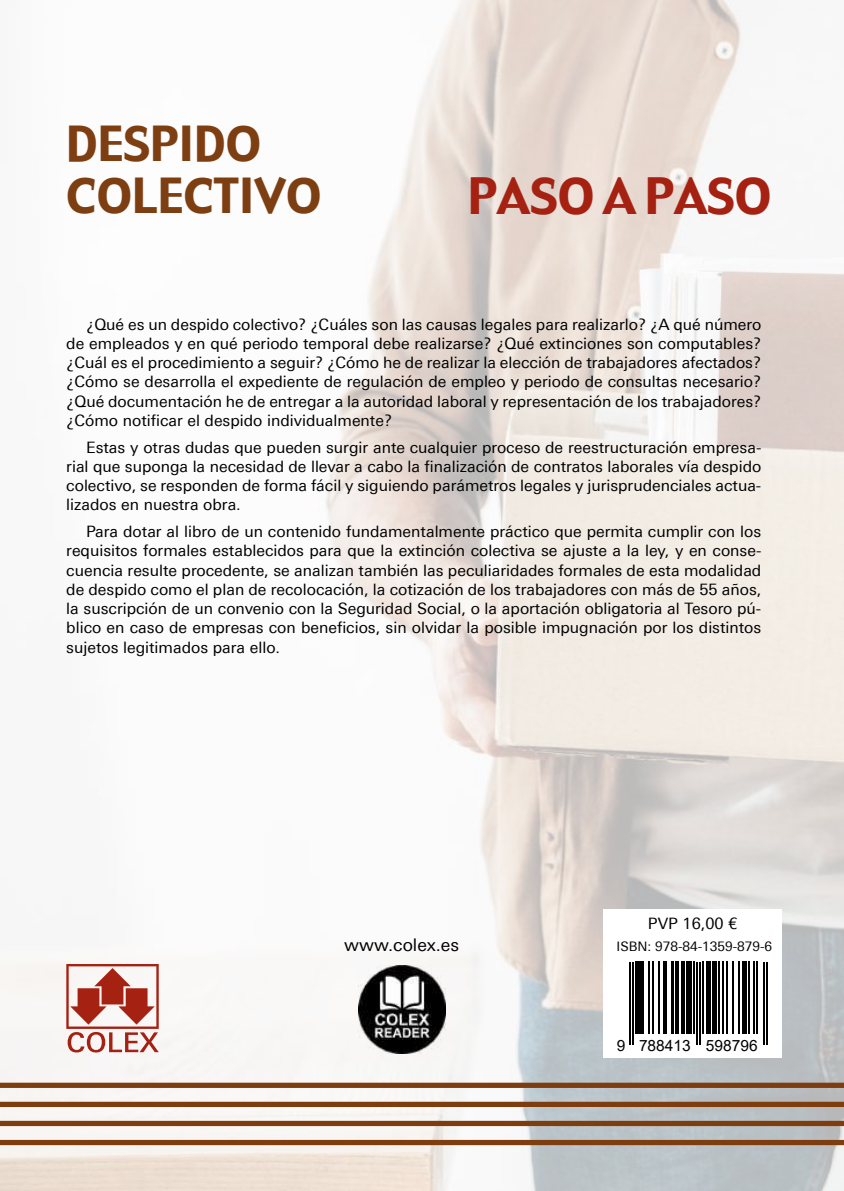
<style>
.page{position:relative;width:844px;height:1191px;background:#fff}
.page>*{position:absolute;margin:0;border:0;box-sizing:border-box;transform-origin:0 0}
.t1{font:49px "Gadget";color:#a52112}
.t2{font:47.25px/52.5px "Gadget";color:#7d3f12}
.t3{font:17.5px "Univers Next Pro";color:#000}
.t4{font:15.75px/19.2px "Univers Next Pro";color:#000;text-align:justify}
.t5{font:15.58px "Arial";color:#000}
.t6{font:13.12px "Univers Next Pro";color:#000}
</style>
<div class="page">
<img style="left:0;top:0;width:843px;height:1191px">
<img style="left:358px;top:965px;width:87px;height:88px">
<svg style="left:66px;top:964px;width:93px;height:88px"></svg>
<div style="left:0;top:1139px;width:843px;height:6px;background:#7d3d0f"></div>
<div style="left:0;top:1120px;width:843px;height:6px;background:#7d3d0f"></div>
<div style="left:0;top:1101px;width:843px;height:6px;background:#7d3d0f"></div>
<div style="left:0;top:1082px;width:843px;height:6px;background:#7d3d0f"></div>
<div style="left:603px;top:909px;width:178px;height:149px;background:#fff"></div>
<hr style="left:629px;top:961px;width:1px;height:83px;background:#000">
<hr style="left:632px;top:961px;width:1px;height:83px;background:#000">
<div style="left:634px;top:961px;width:5px;height:73px;background:#000"></div>
<hr style="left:640px;top:961px;width:3px;height:73px;background:#000">
<hr style="left:648px;top:961px;width:1px;height:73px;background:#000">
<hr style="left:652px;top:961px;width:1px;height:73px;background:#000">
<hr style="left:658px;top:961px;width:1px;height:73px;background:#000">
<hr style="left:662px;top:961px;width:2px;height:73px;background:#000">
<hr style="left:665px;top:961px;width:2px;height:73px;background:#000">
<hr style="left:671px;top:961px;width:3px;height:73px;background:#000">
<hr style="left:675px;top:961px;width:3px;height:73px;background:#000">
<hr style="left:681px;top:961px;width:3px;height:73px;background:#000">
<div style="left:685px;top:961px;width:6px;height:73px;background:#000"></div>
<hr style="left:693px;top:961px;width:1px;height:73px;background:#000">
<hr style="left:696px;top:961px;width:1px;height:83px;background:#000">
<hr style="left:699px;top:961px;width:1px;height:83px;background:#000">
<hr style="left:701px;top:961px;width:2px;height:73px;background:#000">
<hr style="left:706px;top:961px;width:4px;height:73px;background:#000">
<hr style="left:712px;top:961px;width:4px;height:73px;background:#000">
<hr style="left:717px;top:961px;width:2px;height:73px;background:#000">
<hr style="left:722px;top:961px;width:1px;height:73px;background:#000">
<hr style="left:726px;top:961px;width:1px;height:73px;background:#000">
<hr style="left:732px;top:961px;width:1px;height:73px;background:#000">
<hr style="left:738px;top:961px;width:1px;height:73px;background:#000">
<hr style="left:742px;top:961px;width:4px;height:73px;background:#000">
<hr style="left:748px;top:961px;width:1px;height:73px;background:#000">
<hr style="left:752px;top:961px;width:2px;height:73px;background:#000">
<hr style="left:755px;top:961px;width:2px;height:73px;background:#000">
<hr style="left:762px;top:961px;width:2px;height:83px;background:#000">
<hr style="left:765px;top:961px;width:2px;height:83px;background:#000">
<h2 class="t2" style="left:66px;top:119px;width:256px">DESPIDO<br>COLECTIVO</h2>
<h1 class="t1" style="left:467px;top:164px;width:305px">PASO A PASO</h1>
<p class="t4" style="left:66px;top:314px;width:696px;text-indent:20px">¿Qué es un despido colectivo? ¿Cuáles son las causas legales para realizarlo? ¿A qué número de empleados y en qué periodo temporal debe realizarse? ¿Qué extinciones son computables? ¿Cuál es el procedimiento a seguir? ¿Cómo he de realizar la elección de trabajadores afectados? ¿Cómo se desarrolla el expediente de regulación de empleo y periodo de consultas necesario? ¿Qué documentación he de entregar a la autoridad laboral y representación de los trabajadores? ¿Cómo notificar el despido individualmente?</p>
<p class="t4" style="left:66px;top:437px;width:696px;text-indent:20px">Estas y otras dudas que pueden surgir ante cualquier proceso de reestructuración empresa&shy;rial que suponga la necesidad de llevar a cabo la finalización de contratos laborales vía despido colectivo, se responden de forma fácil y siguiendo parámetros legales y jurisprudenciales actua&shy;lizados en nuestra obra.</p>
<p class="t4" style="left:66px;top:522px;width:696px;text-indent:20px">Para dotar al libro de un contenido fundamentalmente práctico que permita cumplir con los requisitos formales establecidos para que la extinción colectiva se ajuste a la ley, y en conse&shy;cuencia resulte procedente, se analizan también las peculiaridades formales de esta modalidad de despido como el plan de recolocación, la cotización de los trabajadores con más de 55 años, la suscripción de un convenio con la Seguridad Social, o la aportación obligatoria al Tesoro pú&shy;blico en caso de empresas con beneficios, sin olvidar la posible impugnación por los distintos sujetos legitimados para ello.</p>
<p class="t3" style="left:344px;top:935px;width:116px">www.colex.es</p>
<p class="t4" style="left:647px;top:913px;width:91px">PVP 16,00 €</p>
<p class="t6" style="left:616px;top:938px;width:157px">ISBN: 978-84-1359-879-6</p>
<p class="t5" style="left:616px;top:1034px;width:142px">9 788413 598796</p>
</div>
